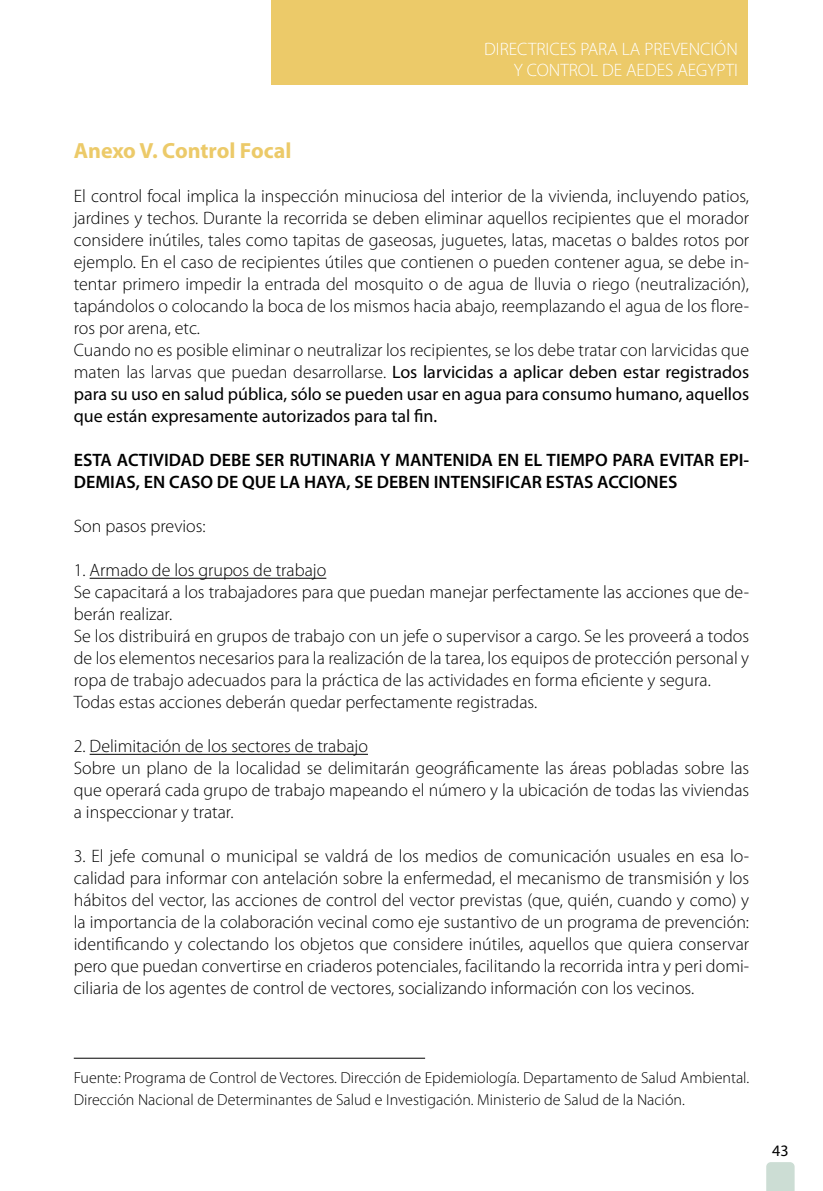
<style>
.page{position:relative;width:823px;height:1191px;background:#fff}
.page>*{position:absolute;margin:0;border:0;box-sizing:border-box;transform-origin:0 0}
.t1{font:700 22px "Myriad Pro";letter-spacing:-.005em;color:#ecca69}
.t2{font:300 18px/22px "Myriad Pro";color:#000}
.t3{font:600 18px/22px "Myriad Pro";color:#000}
.t4{font:300 18px/21.6px "Myriad Pro";color:#fff;text-align:right}
.t5{font:300 16px/22px "Myriad Pro";color:#000}
.t6{font:16px "Myriad Pro";color:#000}
.s1{font-weight:400}
</style>
<div class="page">
<svg style="left:766px;top:1162px;width:28px;height:29px"></svg>
<div style="left:271px;top:0;width:476px;height:85px;background:#ecca69"></div>
<hr style="left:90px;top:578px;width:236px;height:1px;background:#000">
<hr style="left:90px;top:754px;width:278px;height:1px;background:#000">
<hr style="left:74px;top:1057px;width:351px;height:1px;background:#000">
<p class="t4" style="left:484px;top:38px;width:255px">DIRECTRICES PARA LA PREVENCIÓN<br>Y CONTROL DE AEDES AEGYPTI</p>
<p class="t1" style="left:74px;top:136px;width:219px">Anexo V. Control Focal</p>
<p class="t2" style="left:74px;top:185px;width:676px">El control focal implica la inspección minuciosa del interior de la vivienda, incluyendo patios, jardines y techos. Durante la recorrida se deben eliminar aquellos recipientes que el morador considere inútiles, tales como tapitas de gaseosas, juguetes, latas, macetas o baldes rotos por ejemplo. En el caso de recipientes útiles que contienen o pueden contener agua, se debe in&shy;tentar primero impedir la entrada del mosquito o de agua de lluvia o riego (neutralización), tapándolos o colocando la boca de los mismos hacia abajo, reemplazando el agua de los flore&shy;ros por arena, etc.<br>Cuando no es posible eliminar o neutralizar los recipientes, se los debe tratar con larvicidas que maten las larvas que puedan desarrollarse. <span class="s1">Los larvicidas a aplicar deben estar registrados para su uso en salud pública, sólo se pueden usar en agua para consumo humano, aquellos que están expresamente autorizados para tal fin.</span></p>
<p class="t3" style="left:74px;top:449px;width:676px">ESTA ACTIVIDAD DEBE SER RUTINARIA Y MANTENIDA EN EL TIEMPO PARA EVITAR EPI-<br>DEMIAS, EN CASO DE QUE LA HAYA, SE DEBEN INTENSIFICAR ESTAS ACCIONES</p>
<p class="t2" style="left:74px;top:515px;width:133px">Son pasos previos:</p>
<p class="t2" style="left:74px;top:559px;width:676px">1. Armado de los grupos de trabajo<br>Se capacitará a los trabajadores para que puedan manejar perfectamente las acciones que de&shy;berán realizar.<br>Se los distribuirá en grupos de trabajo con un jefe o supervisor a cargo. Se les proveerá a todos de los elementos necesarios para la realización de la tarea, los equipos de protección personal y ropa de trabajo adecuados para la práctica de las actividades en forma eficiente y segura.<br>Todas estas acciones deberán quedar perfectamente registradas.</p>
<p class="t2" style="left:74px;top:735px;width:676px">2. Delimitación de los sectores de trabajo<br>Sobre un plano de la localidad se delimitarán geográficamente las áreas pobladas sobre las que operará cada grupo de trabajo mapeando el número y la ubicación de todas las viviendas a inspeccionar y tratar.</p>
<p class="t2" style="left:74px;top:845px;width:676px;text-align:justify">3. El jefe comunal o municipal se valdrá de los medios de comunicación usuales en esa lo&shy;calidad para informar con antelación sobre la enfermedad, el mecanismo de transmisión y los hábitos del vector, las acciones de control del vector previstas (que, quién, cuando y como) y la importancia de la colaboración vecinal como eje sustantivo de un programa de prevención: identificando y colectando los objetos que considere inútiles, aquellos que quiera conservar pero que puedan convertirse en criaderos potenciales, facilitando la recorrida intra y peri domi&shy;ciliaria de los agentes de control de vectores, socializando información con los vecinos.</p>
<p class="t5" style="left:74px;top:1066px;width:676px">Fuente: Programa de Control de Vectores. Dirección de Epidemiología. Departamento de Salud Ambiental.<br>Dirección Nacional de Determinantes de Salud e Investigación. Ministerio de Salud de la Nación.</p>
<p class="t6" style="left:771px;top:1140px;width:18px">43</p>
</div>
